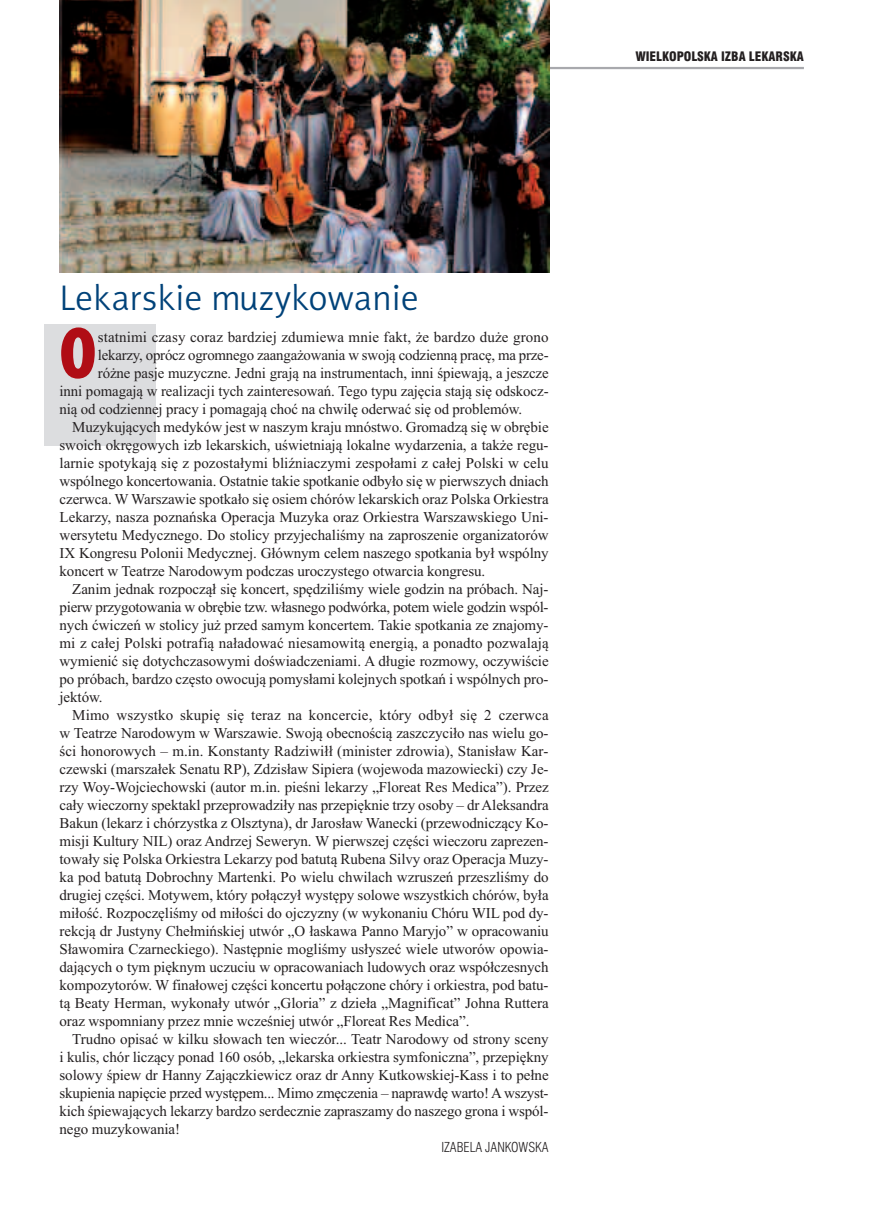
<style>
.page{position:relative;width:872px;height:1212px;background:#fff}
.page>*{position:absolute;margin:0;border:0;box-sizing:border-box;transform-origin:0 0}
.t1{font:900 condensed 74.25px "Myriad Pro";color:#b00d15}
.t2{font:36px "Naomi Sans EFNTT Light";color:#004279}
.t3{font:15px "Times New Roman";letter-spacing:-.005em;color:#231f20}
.t4{font:13.5px "Swis 721 Lt Cn EU";color:#231f20}
.t5{font:12.75px "Swis 721 Blk Cn EU";color:#231f20}
</style>
<div class="page">
<div style="left:45px;top:324px;width:111px;height:122px;background:#dcdddf"></div>
<hr style="left:60px;top:67px;width:744px;height:2px;background:#a8a9ad">
<img style="left:60px;top:0;width:489px;height:272px">
<p class="t5" style="left:635px;top:48px;width:170px">WIELKOPOLSKA IZBA LEKARSKA</p>
<h2 class="t2" style="left:60px;top:277px;width:361px">Lekarskie muzykowanie</h2>
<h1 class="t1" style="left:60px;top:327px;width:38px">O</h1>
<p class="t3" style="left:98px;top:328px;width:452px">statnimi czasy coraz bardziej zdumiewa mnie fakt, że bardzo duże grono</p>
<p class="t3" style="left:98px;top:346px;width:452px">lekarzy, oprócz ogromnego zaangażowania w swoją codzienną pracę, ma prze-</p>
<p class="t3" style="left:98px;top:364px;width:452px">różne pasje muzyczne. Jedni grają na instrumentach, inni śpiewają, a jeszcze</p>
<p class="t3" style="left:60px;top:382px;width:490px">inni pomagają w realizacji tych zainteresowań. Tego typu zajęcia stają się odskocz-</p>
<p class="t3" style="left:60px;top:400px;width:464px">nią od codziennej pracy i pomagają choć na chwilę oderwać się od problemów.</p>
<p class="t3" style="left:72px;top:418px;width:478px">Muzykujących medyków jest w naszym kraju mnóstwo. Gromadzą się w obrębie</p>
<p class="t3" style="left:60px;top:436px;width:490px">swoich okręgowych izb lekarskich, uświetniają lokalne wydarzenia, a także regu-</p>
<p class="t3" style="left:60px;top:454px;width:490px">larnie spotykają się z pozostałymi bliźniaczymi zespołami z całej Polski w celu</p>
<p class="t3" style="left:60px;top:472px;width:490px">wspólnego koncertowania. Ostatnie takie spotkanie odbyło się w pierwszych dniach</p>
<p class="t3" style="left:60px;top:490px;width:491px">czerwca. W Warszawie spotkało się osiem chórów lekarskich oraz Polska Orkiestra</p>
<p class="t3" style="left:60px;top:508px;width:490px">Lekarzy, nasza poznańska Operacja Muzyka oraz Orkiestra Warszawskiego Uni-</p>
<p class="t3" style="left:60px;top:526px;width:490px">wersytetu Medycznego. Do stolicy przyjechaliśmy na zaproszenie organizatorów</p>
<p class="t3" style="left:60px;top:544px;width:490px">IX Kongresu Polonii Medycznej. Głównym celem naszego spotkania był wspólny</p>
<p class="t3" style="left:60px;top:562px;width:427px">koncert w Teatrze Narodowym podczas uroczystego otwarcia kongresu.</p>
<p class="t3" style="left:72px;top:580px;width:478px">Zanim jednak rozpoczął się koncert, spędziliśmy wiele godzin na próbach. Naj-</p>
<p class="t3" style="left:60px;top:598px;width:490px">pierw przygotowania w obrębie tzw. własnego podwórka, potem wiele godzin wspól-</p>
<p class="t3" style="left:60px;top:616px;width:490px">nych ćwiczeń w stolicy już przed samym koncertem. Takie spotkania ze znajomy-</p>
<p class="t3" style="left:60px;top:634px;width:490px">mi z całej Polski potrafią naładować niesamowitą energią, a ponadto pozwalają</p>
<p class="t3" style="left:60px;top:652px;width:490px">wymienić się dotychczasowymi doświadczeniami. A długie rozmowy, oczywiście</p>
<p class="t3" style="left:60px;top:670px;width:490px">po próbach, bardzo często owocują pomysłami kolejnych spotkań i wspólnych pro-</p>
<p class="t3" style="left:60px;top:688px;width:45px">jektów.</p>
<p class="t3" style="left:72px;top:706px;width:478px">Mimo wszystko skupię się teraz na koncercie, który odbył się 2 czerwca</p>
<p class="t3" style="left:60px;top:724px;width:490px">w Teatrze Narodowym w Warszawie. Swoją obecnością zaszczyciło nas wielu go-</p>
<p class="t3" style="left:60px;top:742px;width:490px">ści honorowych – m.in. Konstanty Radziwiłł (minister zdrowia), Stanisław Kar-</p>
<p class="t3" style="left:60px;top:760px;width:490px">czewski (marszałek Senatu RP), Zdzisław Sipiera (wojewoda mazowiecki) czy Je-</p>
<p class="t3" style="left:60px;top:778px;width:490px">rzy Woy-Wojciechowski (autor m.in. pieśni lekarzy „Floreat Res Medica”). Przez</p>
<p class="t3" style="left:60px;top:796px;width:490px">cały wieczorny spektakl przeprowadziły nas przepięknie trzy osoby – drAleksandra</p>
<p class="t3" style="left:60px;top:814px;width:490px">Bakun (lekarz i chórzystka z Olsztyna), dr Jarosław Wanecki (przewodniczący Ko-</p>
<p class="t3" style="left:60px;top:832px;width:490px">misji Kultury NIL) oraz Andrzej Seweryn. W pierwszej części wieczoru zaprezen-</p>
<p class="t3" style="left:60px;top:850px;width:490px">towały się Polska Orkiestra Lekarzy pod batutą Rubena Silvy oraz Operacja Muzy-</p>
<p class="t3" style="left:60px;top:868px;width:490px">ka pod batutą Dobrochny Martenki. Po wielu chwilach wzruszeń przeszliśmy do</p>
<p class="t3" style="left:60px;top:886px;width:490px">drugiej części. Motywem, który połączył występy solowe wszystkich chórów, była</p>
<p class="t3" style="left:60px;top:904px;width:490px">miłość. Rozpoczęliśmy od miłości do ojczyzny (w wykonaniu Chóru WIL pod dy-</p>
<p class="t3" style="left:60px;top:922px;width:490px">rekcją dr Justyny Chełmińskiej utwór „O łaskawa Panno Maryjo” w opracowaniu</p>
<p class="t3" style="left:60px;top:940px;width:490px">Sławomira Czarneckiego). Następnie mogliśmy usłyszeć wiele utworów opowia-</p>
<p class="t3" style="left:60px;top:958px;width:490px">dających o tym pięknym uczuciu w opracowaniach ludowych oraz współczesnych</p>
<p class="t3" style="left:60px;top:976px;width:490px">kompozytorów. W finałowej części koncertu połączone chóry i orkiestra, pod batu-</p>
<p class="t3" style="left:60px;top:994px;width:490px">tą Beaty Herman, wykonały utwór „Gloria” z dzieła „Magnificat” Johna Ruttera</p>
<p class="t3" style="left:60px;top:1012px;width:411px">oraz wspomniany przez mnie wcześniej utwór „Floreat Res Medica”.</p>
<p class="t3" style="left:72px;top:1030px;width:478px">Trudno opisać w kilku słowach ten wieczór... Teatr Narodowy od strony sceny</p>
<p class="t3" style="left:60px;top:1048px;width:490px">i kulis, chór liczący ponad 160 osób, „lekarska orkiestra symfoniczna”, przepiękny</p>
<p class="t3" style="left:60px;top:1066px;width:490px">solowy śpiew dr Hanny Zajączkiewicz oraz dr Anny Kutkowskiej-Kass i to pełne</p>
<p class="t3" style="left:60px;top:1084px;width:490px">skupienia napięcie przed występem... Mimo zmęczenia – naprawdę warto!Awszyst-</p>
<p class="t3" style="left:60px;top:1102px;width:490px">kich śpiewających lekarzy bardzo serdecznie zapraszamy do naszego grona i wspól-</p>
<p class="t3" style="left:60px;top:1120px;width:122px">nego muzykowania!</p>
<p class="t4" style="left:441px;top:1139px;width:109px">IZABELA JANKOWSKA</p>
</div>
